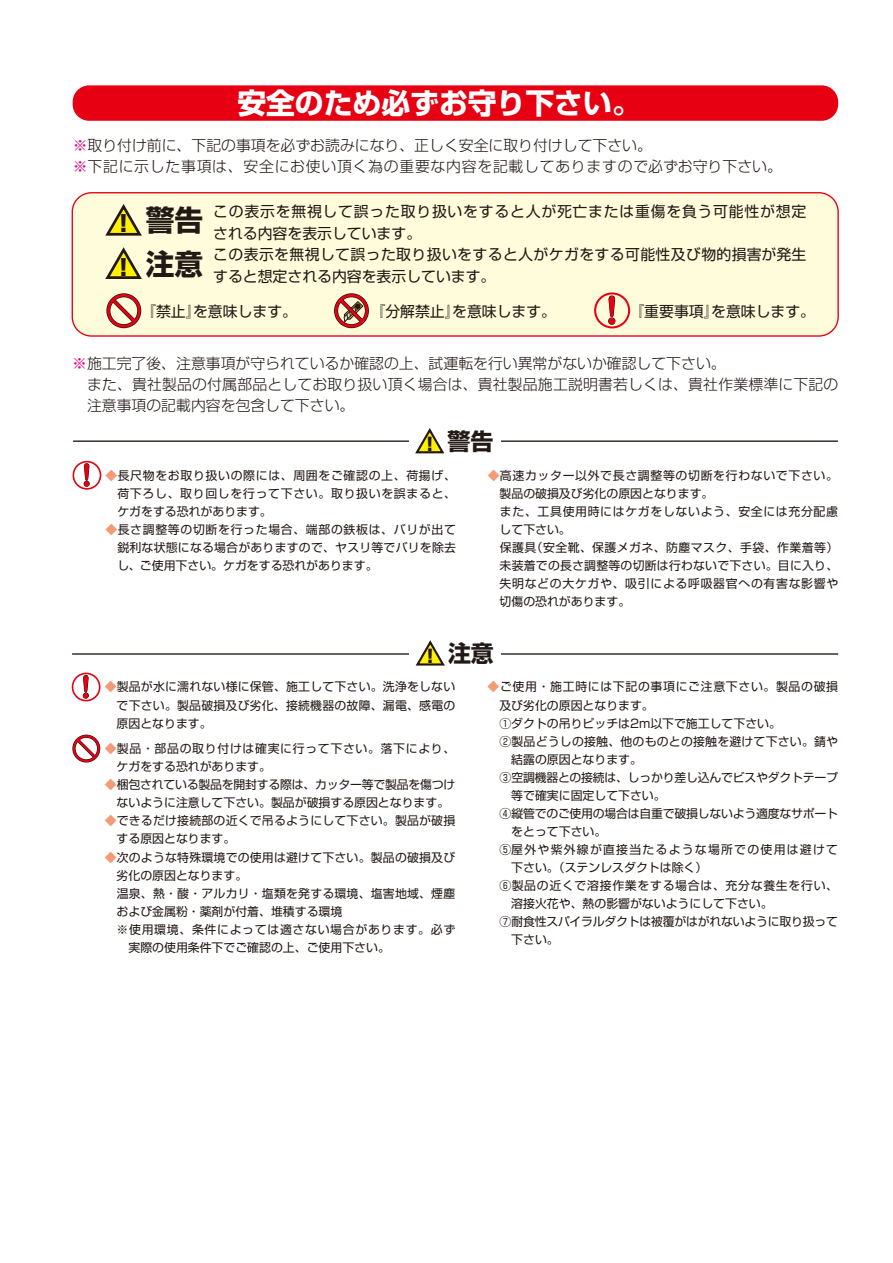
<style>
.page{position:relative;width:893px;height:1263px;background:#fff}
.page>*{position:absolute;margin:0;border:0;box-sizing:border-box;transform-origin:0 0}
.t1{font:700 34.2px "Jun 501 Pro";color:#e60012}
.t2{font:700 28.8px "Shin Go Pro";color:#fff}
.t3{font:700 28.65px "Shin Go Pro";color:#221815}
.t4{font:700 27.45px "Jun 501 Pro";color:#e60012}
.t5{font:700 22.95px "Shin Go Pro";color:#221815}
.t6{font:900 22.8px "Shin Go Pro";color:#221815}
.t7{font:900 18.15px "Shin Go Pro";color:#221815}
.t8{font:300 14.85px/21px "Shin Go Pro";color:#221815}
.t9{font:14.85px/21.6px "Shin Go Pro";letter-spacing:.025em;color:#221815}
.t10{font:14.85px "Shin Go Pro";color:#221815}
.t11{font:11.85px/18px "Shin Go Pro";letter-spacing:.02em;color:#221815;text-align:justify}
.t12{font:11.85px/18px "Shin Go Pro";letter-spacing:.055em;color:#221815}
.t13{font:11.85px "Shin Go Pro";color:#221815}
.t14{font:11.85px/18px "Shin Go Pro";letter-spacing:-.02em;color:#221815;text-align:center}
.t15{font:11.85px "Shin Go Pro";letter-spacing:.06em;color:#221815}
.t16{font:11.85px "Shin Go Pro";letter-spacing:.105em;color:#221815}
.s1{color:#e4007f}
.s2{font-weight:900;font-size:22.8px}
.s3{font-weight:900;font-size:18.15px}
.s4{color:#f29b76}
</style>
<div class="page">
<hr style="left:72px;top:653px;width:766px;height:2px;background:#221815">
<hr style="left:73px;top:440px;width:765px;height:2px;background:#221815">
<div style="left:410px;top:650px;width:91px;height:10px;background:#fff"></div>
<div style="left:73px;top:85px;width:765px;height:36px;background:#e60012;border-radius:17px"></div>
<div style="left:72px;top:193px;width:766px;height:143px;background:#fffcdb;border-radius:19px"></div>
<div style="left:72px;top:192px;width:767px;height:145px;border:1px solid #e60012;border-radius:19px"></div>
<svg style="left:105px;top:204px;width:37px;height:32px"></svg>
<div style="left:72px;top:735px;width:28px;height:27px;border:3px solid #221815;border-radius:50%"></div>
<div style="left:73px;top:735px;width:27px;height:27px;border:2px solid #e60012;border-radius:50%"></div>
<svg style="left:74px;top:736px;width:25px;height:25px"></svg>
<svg style="left:83px;top:676px;width:6px;height:22px"></svg>
<div style="left:72px;top:673px;width:29px;height:28px;border:2px solid #e60012;border-radius:50%"></div>
<div style="left:410px;top:437px;width:91px;height:10px;background:#fff"></div>
<svg style="left:83px;top:464px;width:7px;height:23px"></svg>
<div style="left:73px;top:461px;width:28px;height:29px;border:2px solid #e60012;border-radius:50%"></div>
<svg style="left:415px;top:428px;width:30px;height:26px"></svg>
<svg style="left:415px;top:640px;width:30px;height:26px"></svg>
<svg style="left:105px;top:247px;width:37px;height:32px"></svg>
<div style="left:106px;top:293px;width:35px;height:35px;border:4px solid #221815;border-radius:50%"></div>
<div style="left:107px;top:294px;width:34px;height:33px;border:3px solid #e60012;border-radius:50%"></div>
<svg style="left:108px;top:295px;width:32px;height:32px"></svg>
<div style="left:334px;top:293px;width:35px;height:35px;border:4px solid #221815;border-radius:50%"></div>
<div style="left:335px;top:294px;width:33px;height:33px;border:3px solid #e60012;border-radius:50%"></div>
<svg style="left:336px;top:295px;width:31px;height:32px"></svg>
<svg style="left:608px;top:295px;width:8px;height:30px"></svg>
<div style="left:594px;top:292px;width:36px;height:36px;border:2px solid #e60012;border-radius:50%"></div>
<h2 class="t2" style="left:237px;top:80px;width:405px">安全のため必ずお守り下さい。</h2>
<p class="t8" style="left:73px;top:133px;width:711px"><span class="s1">※</span>取り付け前に、下記の事項を必ずお読みになり、正しく安全に取り付けして下さい。<br><span class="s1">※</span>下記に示した事項は、安全にお使い頂く為の重要な内容を記載してありますので必ずお守り下さい。</p>
<p class="t9" style="left:213px;top:199px;width:594px">この表示を無視して誤った取り扱いをすると人が死亡または重傷を負う可能性が想定される内容を表示しています。<br>この表示を無視して誤った取り扱いをすると人がケガをする可能性及び物的損害が発生すると想定される内容を表示しています。</p>
<h3 class="t3" style="left:146px;top:198px;width:59px">警告</h3>
<h3 class="t6" style="left:119px;top:206px;width:12px">!</h3>
<h3 class="t3" style="left:119px;top:241px;width:86px"><span class="s2">!</span> 注意</h3>
<p class="t10" style="left:141px;top:299px;width:157px">『禁止』を意味します。</p>
<p class="t10" style="left:370px;top:299px;width:187px">『分解禁止』を意味します。</p>
<h1 class="t1" style="left:595px;top:283px;width:36px">！</h1>
<p class="t10" style="left:629px;top:299px;width:187px">『重要事項』を意味します。</p>
<p class="t8" style="left:87px;top:351px;width:753px;text-indent:-15px"><span class="s1">※</span>施工完了後、注意事項が守られているか確認の上、試運転を行い異常がないか確認して下さい。<br>また、貴社製品の付属部品としてお取り扱い頂く場合は、貴社製品施工説明書若しくは、貴社作業標準に下記の注意事項の記載内容を包含して下さい。</p>
<h3 class="t4" style="left:73px;top:453px;width:29px">！</h3>
<h3 class="t4" style="left:72px;top:665px;width:29px">！</h3>
<h3 class="t5" style="left:426px;top:423px;width:69px"><span class="s3">!</span> 警告</h3>
<p class="t11" style="left:117px;top:465px;width:340px;text-indent:-12px"><span class="s4">◆</span>長尺物をお取り扱いの際には、周囲をご確認の上、荷揚げ、荷下ろし、取り回しを行って下さい。取り扱いを誤まると、ケガをする恐れがあります。</p>
<p class="t11" style="left:117px;top:519px;width:340px;text-indent:-12px"><span class="s4">◆</span>長さ調整等の切断を行った場合、端部の鉄板は、バリが出て鋭利な状態になる場合がありますので、ヤスリ等でバリを除去し、ご使用下さい。ケガをする恐れがあります。</p>
<p class="t12" style="left:499px;top:465px;width:340px;text-indent:-12px"><span class="s4">◆</span>高速カッター以外で長さ調整等の切断を行わないで下さい。製品の破損及び劣化の原因となります。<br>また、工具使用時にはケガをしないよう、安全には充分配慮して下さい。<br>保護具（安全靴、保護メガネ、防塵マスク、手袋、作業着等）未装着での長さ調整等の切断は行わないで下さい。目に入り、失明などの大ケガや、吸引による呼吸器官への有害な影響や切傷の恐れがあります。</p>
<h3 class="t5" style="left:448px;top:635px;width:47px">注意</h3>
<h3 class="t7" style="left:426px;top:642px;width:10px">!</h3>
<p class="t11" style="left:117px;top:676px;width:340px;text-indent:-12px"><span class="s4">◆</span>製品が水に濡れない様に保管、施工して下さい。洗浄をしないで下さい。製品破損及び劣化、接続機器の故障、漏電、感電の原因となります。</p>
<p class="t12" style="left:117px;top:738px;width:340px;text-indent:-12px"><span class="s4">◆</span>製品・部品の取り付けは確実に行って下さい。落下により、ケガをする恐れがあります。</p>
<p class="t14" style="left:105px;top:774px;width:352px"><span class="s4">◆</span>梱包されている製品を開封する際は、カッター等で製品を傷つけないように注意して下さい。製品が破損する原因となります。</p>
<p class="t11" style="left:117px;top:810px;width:340px;text-indent:-12px"><span class="s4">◆</span>できるだけ接続部の近くで吊るようにして下さい。製品が破損する原因となります。</p>
<p class="t11" style="left:105px;top:847px;width:352px"><span class="s4">◆</span>次のような特殊環境での使用は避けて下さい。製品の破損及び</p>
<p class="t13" style="left:117px;top:865px;width:132px">劣化の原因となります。</p>
<p class="t11" style="left:105px;top:883px;width:352px">　温泉、熱・酸・アルカリ・塩類を発する環境、塩害地域、煙塵</p>
<p class="t13" style="left:117px;top:901px;width:227px">および金属粉・薬剤が付着、堆積する環境</p>
<p class="t15" style="left:117px;top:920px;width:340px">※使用環境、条件によっては適さない場合があります。必ず</p>
<p class="t13" style="left:128px;top:938px;width:263px">実際の使用条件下でご確認の上、ご使用下さい。</p>
<p class="t12" style="left:487px;top:676px;width:352px"><span class="s4">◆</span>ご使用・施工時には下記の事項にご注意下さい。製品の破損</p>
<p class="t13" style="left:499px;top:695px;width:156px">及び劣化の原因となります。</p>
<p class="t13" style="left:499px;top:713px;width:283px">①ダクトの吊りピッチは2m以下で施工して下さい。</p>
<p class="t11" style="left:499px;top:731px;width:340px">②製品どうしの接触、他のものとの接触を避けて下さい。錆や</p>
<p class="t13" style="left:511px;top:749px;width:132px">結露の原因となります。</p>
<p class="t14" style="left:499px;top:767px;width:340px">③空調機器との接続は、しっかり差し込んでビスやダクトテープ</p>
<p class="t13" style="left:511px;top:786px;width:156px">等で確実に固定して下さい。</p>
<p class="t14" style="left:499px;top:803px;width:340px">④縦管でのご使用の場合は自重で破損しないよう適度なサポート</p>
<p class="t13" style="left:511px;top:822px;width:97px">をとって下さい。</p>
<p class="t16" style="left:499px;top:840px;width:340px">⑤屋外や紫外線が直接当たるような場所での使用は避けて</p>
<p class="t13" style="left:511px;top:858px;width:198px">下さい。（ステンレスダクトは除く）</p>
<p class="t15" style="left:499px;top:876px;width:340px">⑥製品の近くで溶接作業をする場合は、充分な養生を行い、</p>
<p class="t13" style="left:511px;top:894px;width:263px">溶接火花や、熱の影響がないようにして下さい。</p>
<p class="t14" style="left:499px;top:911px;width:340px">⑦耐食性スパイラルダクトは被覆がはがれないように取り扱って</p>
<p class="t11" style="left:511px;top:929px;width:49px">下さい。</p>
</div>
